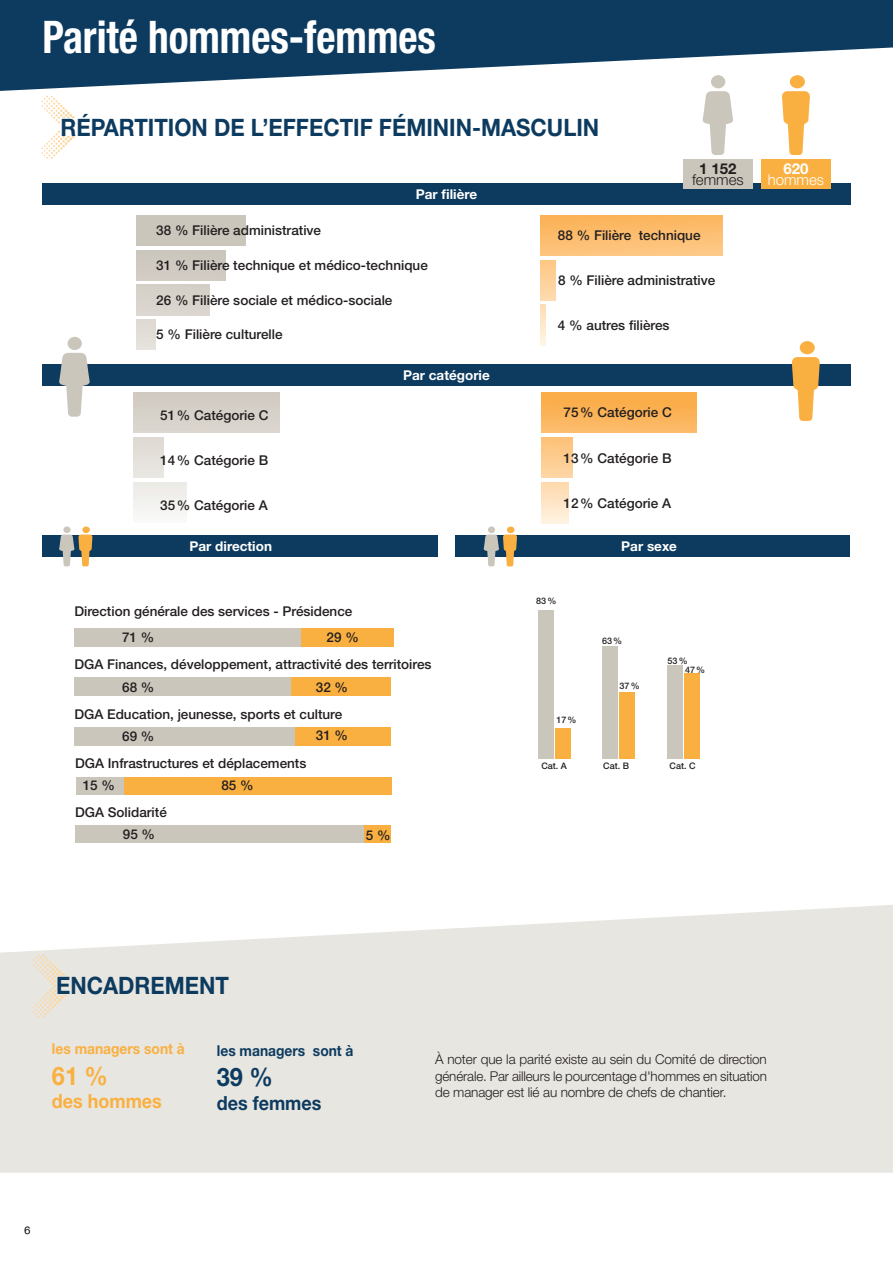
<style>
.page{position:relative;width:893px;height:1263px;background:#fff}
.page>*{position:absolute;margin:0;border:0;box-sizing:border-box;transform-origin:0 0}
.t1{font:700 condensed 45px "Helvetica Neue LT Pro";color:#fff;scale:.92 1}
.t2{font:700 25.5px "Helvetica Neue LT Pro";color:#0d3b5f;scale:.92 1}
.t3{font:700 25.5px "Helvetica Neue LT Pro";color:#fab040;scale:.92 1}
.t4{font:700 24px "Helvetica Neue LT Pro";color:#0d3b5f;scale:.92 1}
.t5{font:700 19.5px "Helvetica Neue LT Pro";color:#0d3b5f;scale:.92 1}
.t6{font:700 19.5px "Helvetica Neue LT Pro";color:#fab040;scale:.92 1}
.t7{font:700 15px "Helvetica Neue LT Pro";color:#0d3b5f;scale:.92 1}
.t8{font:700 15px "Helvetica Neue LT Pro";color:#fab040;scale:.92 1}
.t9{font:300 15px "Helvetica Neue LT Pro";color:#231f20}
.t10{font:300 15px "Helvetica Neue LT Pro";color:#fff}
.t11{font:700 15px "Helvetica Neue LT Pro";color:#231f20}
.t12{font:700 15px "Helvetica Neue LT Pro";color:#fff}
.t13{font:500 13.5px "Helvetica Neue LT Pro";color:#231f20}
.t14{font:300 13.5px/16.2px "Helvetica Neue LT Pro";letter-spacing:-.01em;color:#231f20;text-align:justify}
.t15{font:700 13.5px "Helvetica Neue LT Pro";color:#fff}
.t16{font:300 10.5px "Helvetica Neue LT Pro";color:#231f20}
.t17{font:500 9px "Helvetica Neue LT Pro";color:#231f20}
</style>
<div class="page">
<svg style="left:0;top:905px;width:893px;height:268px;background:#eae8e3"></svg>
<div style="left:42px;top:184px;width:808px;height:21px;background:#0d3b5f"></div>
<div style="left:42px;top:364px;width:808px;height:22px;background:#0d3b5f"></div>
<div style="left:42px;top:536px;width:395px;height:21px;background:#0d3b5f"></div>
<div style="left:455px;top:536px;width:395px;height:21px;background:#0d3b5f"></div>
<svg style="left:0;top:0;width:893px;height:91px;fill:#0d3b5f"></svg>
<div style="left:136px;top:319px;width:20px;height:31px;background:#e2ded7"></div>
<div style="left:136px;top:285px;width:73px;height:30px;background:#d8d2ca"></div>
<div style="left:136px;top:215px;width:110px;height:31px;background:#cbc6bc"></div>
<div style="left:136px;top:250px;width:90px;height:30px;background:#cfc9c0"></div>
<div style="left:134px;top:482px;width:53px;height:41px;background:#f2f2ef"></div>
<div style="left:134px;top:437px;width:30px;height:41px;background:#e4dfda"></div>
<div style="left:134px;top:392px;width:146px;height:41px;background:#d5d0c8"></div>
<div style="left:542px;top:482px;width:26px;height:41px;background:linear-gradient(to bottom,#fed8ac,#fef2e1)"></div>
<div style="left:542px;top:437px;width:31px;height:41px;background:linear-gradient(to bottom,#fdc176,#fdd6a6)"></div>
<div style="left:542px;top:392px;width:154px;height:41px;background:linear-gradient(to bottom,#faaa42,#fcbc6c)"></div>
<svg style="left:42px;top:96px;width:33px;height:63px"></svg>
<div style="left:60px;top:119px;width:539px;height:17px;background:#fff"></div>
<svg style="left:33px;top:954px;width:40px;height:63px;background:#eae3d6"></svg>
<div style="left:56px;top:976px;width:175px;height:19px;background:#e8e6e1"></div>
<svg style="left:540px;top:305px;width:5px;height:40px"></svg>
<div style="left:540px;top:260px;width:16px;height:41px;background:linear-gradient(to bottom,#fdc784,#fedbb0)"></div>
<div style="left:540px;top:215px;width:183px;height:41px;background:linear-gradient(to bottom,#fbb359,#fdc885)"></div>
<svg style="left:703px;top:91px;width:30px;height:64px"></svg>
<div style="left:711px;top:75px;width:14px;height:13px;background:#cbc6bc;border-radius:50%"></div>
<div style="left:683px;top:159px;width:70px;height:30px;background:#cbc6bc"></div>
<div style="left:790px;top:75px;width:15px;height:13px;background:#fab040;border-radius:50%"></div>
<svg style="left:782px;top:91px;width:28px;height:64px"></svg>
<div style="left:761px;top:159px;width:70px;height:30px;background:#fab040"></div>
<svg style="left:59px;top:353px;width:31px;height:64px"></svg>
<div style="left:68px;top:337px;width:14px;height:13px;background:#cbc6bc;border-radius:50%"></div>
<div style="left:800px;top:341px;width:15px;height:13px;background:#fab040;border-radius:50%"></div>
<svg style="left:792px;top:357px;width:28px;height:64px"></svg>
<div style="left:63px;top:526px;width:8px;height:7px;background:#cbc6bc;border-radius:50%"></div>
<div style="left:82px;top:526px;width:8px;height:7px;background:#fab040;border-radius:50%"></div>
<svg style="left:59px;top:534px;width:33px;height:32px"></svg>
<div style="left:488px;top:526px;width:7px;height:7px;background:#cbc6bc;border-radius:50%"></div>
<div style="left:507px;top:526px;width:7px;height:7px;background:#fab040;border-radius:50%"></div>
<svg style="left:484px;top:534px;width:33px;height:32px"></svg>
<div style="left:245px;top:628px;width:148px;height:19px;background:#fab040"></div>
<div style="left:74px;top:628px;width:227px;height:19px;background:#cbc6bc"></div>
<div style="left:260px;top:678px;width:130px;height:18px;background:#fab040"></div>
<div style="left:74px;top:678px;width:217px;height:18px;background:#cbc6bc"></div>
<div style="left:271px;top:727px;width:119px;height:19px;background:#fab040"></div>
<div style="left:74px;top:727px;width:220px;height:19px;background:#cbc6bc"></div>
<div style="left:119px;top:777px;width:272px;height:17px;background:#fab040"></div>
<div style="left:76px;top:777px;width:48px;height:17px;background:#cbc6bc"></div>
<div style="left:75px;top:825px;width:303px;height:18px;background:#cbc6bc"></div>
<div style="left:364px;top:825px;width:27px;height:18px;background:#fab040"></div>
<div style="left:556px;top:728px;width:15px;height:30px;background:#fab040"></div>
<div style="left:539px;top:610px;width:15px;height:148px;background:#cbc6bc"></div>
<div style="left:619px;top:692px;width:15px;height:66px;background:#fab040"></div>
<div style="left:602px;top:646px;width:15px;height:112px;background:#cbc6bc"></div>
<div style="left:685px;top:673px;width:15px;height:85px;background:#fab040"></div>
<div style="left:668px;top:665px;width:15px;height:93px;background:#cbc6bc"></div>
<p class="t1" style="left:43px;top:10px;width:429px">Parité hommes-femmes</p>
<p class="t4" style="left:60px;top:112px;width:587px">RÉPARTITION DE L’EFFECTIF FÉMININ-MASCULIN</p>
<p class="t15" style="left:416px;top:186px;width:63px">Par filière</p>
<p class="t11" style="left:699px;top:159px;width:39px">1 152</p>
<p class="t9" style="left:692px;top:170px;width:53px">femmes</p>
<p class="t13" style="left:156px;top:222px;width:166px">38 % Filière administrative</p>
<p class="t13" style="left:156px;top:257px;width:273px">31 % Filière technique et médico-technique</p>
<p class="t13" style="left:156px;top:292px;width:238px">26 % Filière sociale et médico-sociale</p>
<p class="t13" style="left:156px;top:326px;width:128px">5 % Filière culturelle</p>
<p class="t13" style="left:160px;top:407px;width:110px">51% Catégorie C</p>
<p class="t13" style="left:160px;top:452px;width:109px">14% Catégorie B</p>
<p class="t13" style="left:160px;top:497px;width:109px">35% Catégorie A</p>
<p class="t15" style="left:403px;top:367px;width:88px">Par catégorie</p>
<p class="t13" style="left:558px;top:227px;width:144px">88 % Filière technique</p>
<p class="t13" style="left:558px;top:272px;width:159px">8 % Filière administrative</p>
<p class="t13" style="left:558px;top:317px;width:113px">4 % autres filières</p>
<p class="t13" style="left:564px;top:404px;width:110px">75% Catégorie C</p>
<p class="t13" style="left:564px;top:450px;width:109px">13% Catégorie B</p>
<p class="t13" style="left:564px;top:495px;width:109px">12% Catégorie A</p>
<p class="t15" style="left:190px;top:538px;width:84px">Par direction</p>
<p class="t15" style="left:621px;top:538px;width:57px">Par sexe</p>
<p class="t13" style="left:74px;top:603px;width:279px">Direction générale des services - Présidence</p>
<p class="t13" style="left:122px;top:629px;width:34px">71 %</p>
<p class="t13" style="left:74px;top:656px;width:359px">DGA Finances, développement, attractivité des territoires</p>
<p class="t13" style="left:122px;top:679px;width:34px">68 %</p>
<p class="t13" style="left:74px;top:706px;width:269px">DGA Education, jeunesse, sports et culture</p>
<p class="t13" style="left:122px;top:728px;width:34px">69 %</p>
<p class="t13" style="left:75px;top:755px;width:233px">DGA Infrastructures et déplacements</p>
<p class="t13" style="left:83px;top:777px;width:34px">15 %</p>
<p class="t13" style="left:75px;top:804px;width:93px">DGA Solidarité</p>
<p class="t13" style="left:123px;top:826px;width:34px">95 %</p>
<p class="t13" style="left:327px;top:629px;width:34px">29 %</p>
<p class="t13" style="left:316px;top:679px;width:34px">32 %</p>
<p class="t13" style="left:316px;top:727px;width:34px">31 %</p>
<p class="t13" style="left:221px;top:777px;width:34px">85 %</p>
<p class="t13" style="left:366px;top:827px;width:26px">5 %</p>
<p class="t17" style="left:536px;top:596px;width:22px">83%</p>
<p class="t17" style="left:556px;top:714px;width:22px">17%</p>
<p class="t17" style="left:541px;top:761px;width:27px">Cat. A</p>
<p class="t17" style="left:602px;top:635px;width:22px">63%</p>
<p class="t17" style="left:620px;top:681px;width:22px">37%</p>
<p class="t17" style="left:603px;top:761px;width:27px">Cat. B</p>
<p class="t17" style="left:668px;top:655px;width:22px">53%</p>
<p class="t17" style="left:685px;top:664px;width:22px">47%</p>
<p class="t17" style="left:670px;top:761px;width:28px">Cat. C</p>
<p class="t12" style="left:783px;top:159px;width:27px">620</p>
<p class="t10" style="left:768px;top:170px;width:58px">hommes</p>
<p class="t4" style="left:56px;top:970px;width:189px">ENCADREMENT</p>
<p class="t8" style="left:52px;top:1039px;width:146px">les managers sont à</p>
<p class="t3" style="left:52px;top:1059px;width:62px">61 %</p>
<p class="t6" style="left:52px;top:1089px;width:121px">des hommes</p>
<p class="t7" style="left:217px;top:1041px;width:150px">les managers sont à</p>
<p class="t2" style="left:217px;top:1061px;width:62px">39 %</p>
<p class="t5" style="left:217px;top:1090px;width:115px">des femmes</p>
<p class="t16" style="left:25px;top:1224px;width:7px">6</p>
<p class="t14" style="left:435px;top:1051px;width:333px">À noter que la parité existe au sein du Comité de direction générale. Par ailleurs le pourcentage d'hommes en situation de manager est lié au nombre de chefs de chantier.</p>
</div>
